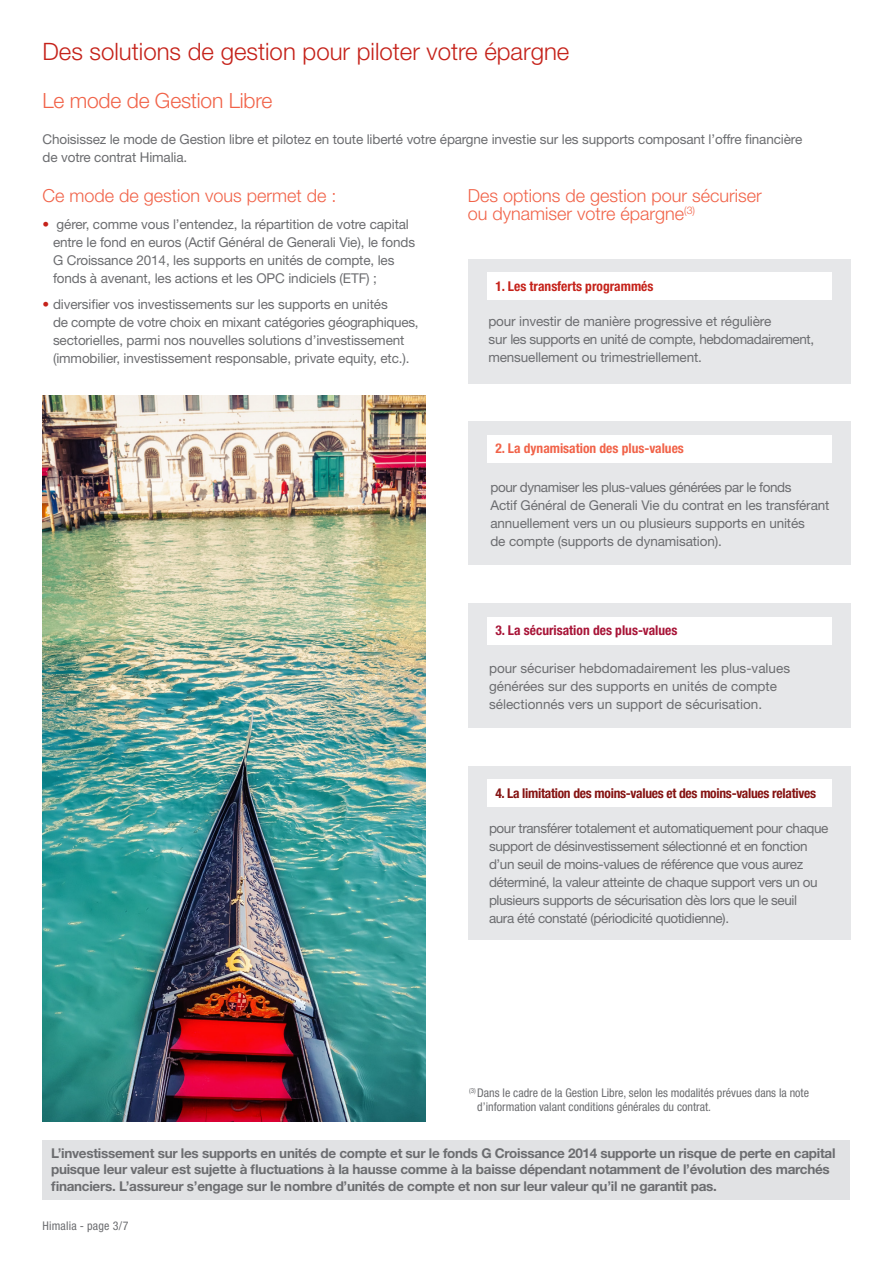
<style>
.page{position:relative;width:893px;height:1263px;background:#fff}
.page>*{position:absolute;margin:0;border:0;box-sizing:border-box;transform-origin:0 0}
.t1{font:300 24px "Helvetica Neue LT Std";color:#c5221a}
.t2{font:300 21px "Helvetica Neue LT Std";letter-spacing:-.01em;color:#f16349}
.t3{font:300 18px/18px "Helvetica Neue LT Std";color:#f16349}
.t4{font:13.5px/18px "Helvetica Neue LT Std";letter-spacing:-.01em;color:#6c6d70}
.t5{font:700 13.5px/16.5px "Helvetica Neue LT Std";letter-spacing:-.02em;color:#6c6d70}
.t6{font:13.5px/18px "Helvetica Neue LT Std";letter-spacing:-.03em;color:#6c6d70}
.t7{font:700 condensed 13.5px "Helvetica Neue LT Std";letter-spacing:-.02em;color:#851312}
.t8{font:700 condensed 13.5px "Helvetica Neue LT Std";color:#f16349}
.t9{font:700 condensed 13.5px "Helvetica Neue LT Std";color:#a81437}
.t10{font:700 condensed 13.5px "Helvetica Neue LT Std";color:#c5221a}
.Table_Header_Left{font:condensed 12px/14.4px "Helvetica Neue LT Std";color:#6c6d70}
.s1{font-weight:700;color:#c5221a}
</style>
<div class="page">
<img style="left:43px;top:395px;width:382px;height:726px">
<div style="left:468px;top:259px;width:382px;height:124px;background:#e6e7e9"></div>
<div style="left:487px;top:272px;width:344px;height:28px;background:#fff"></div>
<div style="left:468px;top:422px;width:382px;height:143px;background:#e6e7e9"></div>
<div style="left:487px;top:435px;width:344px;height:28px;background:#fff"></div>
<div style="left:468px;top:603px;width:382px;height:125px;background:#e6e7e9"></div>
<div style="left:487px;top:617px;width:344px;height:28px;background:#fff"></div>
<div style="left:468px;top:766px;width:382px;height:173px;background:#e6e7e9"></div>
<div style="left:487px;top:780px;width:344px;height:27px;background:#fff"></div>
<div style="left:43px;top:1140px;width:807px;height:59px;background:#e1e2e4"></div>
<p class="t1" style="left:43px;top:37px;width:528px">Des solutions de gestion pour piloter votre épargne</p>
<p class="t2" style="left:43px;top:87px;width:231px">Le mode de Gestion Libre</p>
<p class="t4" style="left:43px;top:130px;width:761px">Choisissez le mode de Gestion libre et pilotez en toute liberté votre épargne investie sur les supports composant l’offre financière de votre contrat Himalia.</p>
<p class="t3" style="left:43px;top:186px;width:296px">Ce mode de gestion vous permet de :</p>
<p class="t4" style="left:53px;top:215px;width:364px;text-indent:-11px"><span class="s1">•</span> gérer, comme vous l’entendez, la répartition de votre capital entre le fond en euros (Actif Général de Generali Vie), le fonds G Croissance 2014, les supports en unités de compte, les fonds à avenant, les actions et les OPC indiciels (ETF) ;</p>
<p class="t4" style="left:53px;top:295px;width:367px;text-indent:-11px"><span class="s1">•</span> diversifier vos investissements sur les supports en unités<br>de compte de votre choix en mixant catégories géographiques, sectorielles, parmi nos nouvelles solutions d’investissement (immobilier, investissement responsable, private equity, etc.).</p>
<p class="t3" style="left:468px;top:186px;width:296px">Des options de gestion pour sécuriser ou dynamiser votre épargne<sup>(3)</sup></p>
<p class="t10" style="left:495px;top:278px;width:160px">1. Les transferts programmés</p>
<p class="t4" style="left:488px;top:312px;width:327px">pour investir de manière progressive et régulière<br>sur les supports en unité de compte, hebdomadairement, mensuellement ou trimestriellement.</p>
<p class="t8" style="left:495px;top:440px;width:190px">2. La dynamisation des plus-values</p>
<p class="t4" style="left:490px;top:478px;width:340px">pour dynamiser les plus-values générées par le fonds<br>Actif Général de Generali Vie du contrat en les transférant annuellement vers un ou plusieurs supports en unités<br>de compte (supports de dynamisation).</p>
<p class="t9" style="left:495px;top:622px;width:184px">3. La sécurisation des plus-values</p>
<p class="t4" style="left:489px;top:659px;width:303px">pour sécuriser hebdomadairement les plus-values générées sur des supports en unités de compte sélectionnés vers un support de sécurisation.</p>
<p class="t7" style="left:495px;top:785px;width:322px">4. La limitation des moins-values et des moins-values relatives</p>
<p class="t6" style="left:489px;top:819px;width:341px">pour transférer totalement et automatiquement pour chaque support de désinvestissement sélectionné et en fonction d’un seuil de moins-values de référence que vous aurez déterminé, la valeur atteinte de chaque support vers un ou plusieurs supports de sécurisation dès lors que le seuil<br>aura été constaté (périodicité quotidienne).</p>
<p class="Table_Header_Left" style="left:477px;top:1085px;width:333px;text-indent:-8px"><sup>(3)</sup> Dans le cadre de la Gestion Libre, selon les modalités prévues dans la note d’information valant conditions générales du contrat.</p>
<p class="t5" style="left:51px;top:1144px;width:786px">L’investissement sur les supports en unités de compte et sur le fonds G Croissance 2014 supporte un risque de perte en capital puisque leur valeur est sujette à fluctuations à la hausse comme à la baisse dépendant notamment de l’évolution des marchés financiers. L’assureur s’engage sur le nombre d’unités de compte et non sur leur valeur qu’il ne garantit pas.</p>
<p class="Table_Header_Left" style="left:43px;top:1218px;width:88px">Himalia - page 3/7</p>
</div>
